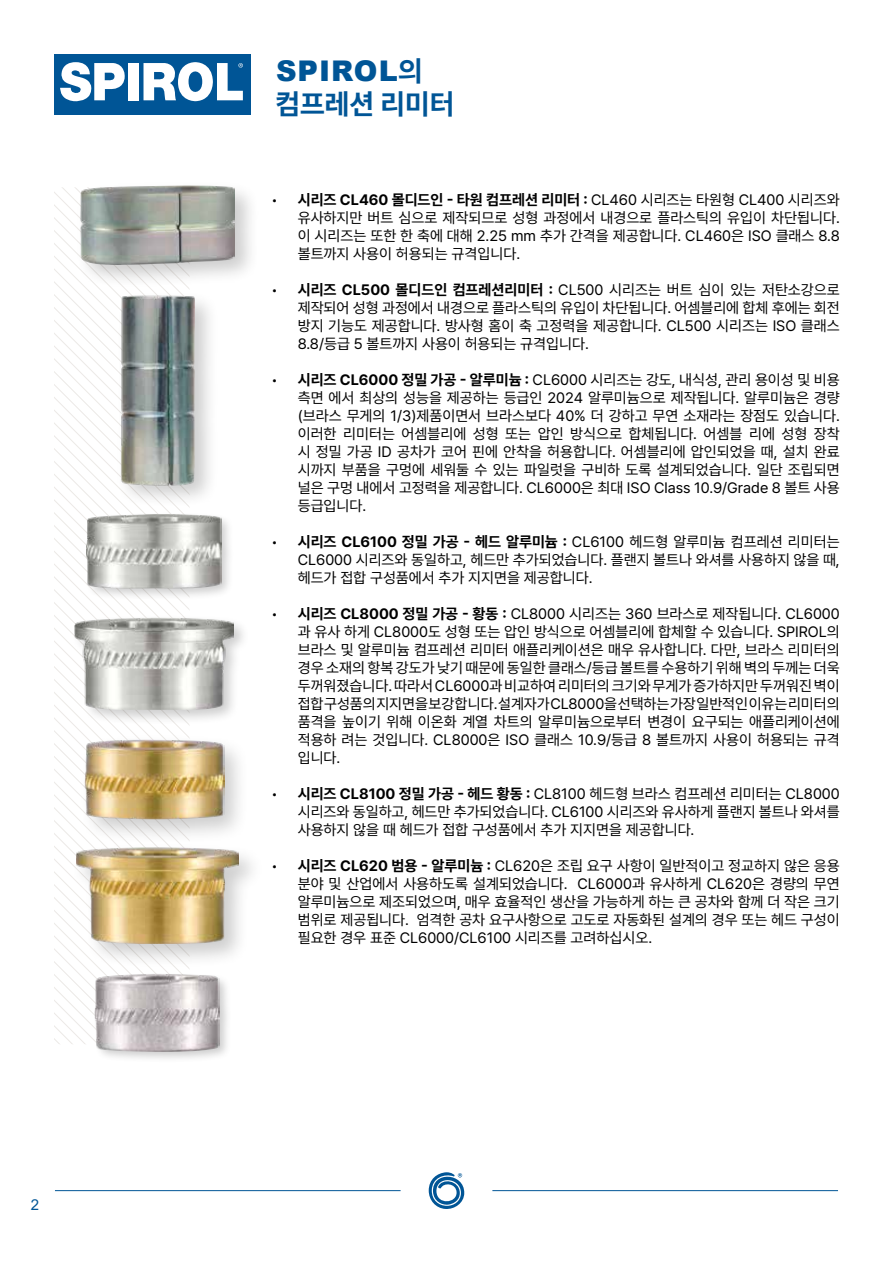
<style>
.page{position:relative;width:893px;height:1263px;background:#fff}
.page>*{position:absolute;margin:0;border:0;box-sizing:border-box;transform-origin:0 0}
.t1{font:900 28.5px "Arial";letter-spacing:.035em;color:#005596}
.t2{font:700 28.5px "Pretendard";color:#005596}
.t3{font:15px/18px "Pretendard";color:#000;text-align:justify}
.t4{font:15px "Arial";color:#005596}
.s1{font-family:"Pretendard";font-weight:700}
.s2{font-weight:700}
</style>
<div class="page">
<svg style="left:54px;top:187px;width:136px;height:857px"></svg>
<svg style="left:429px;top:1172px;width:35px;height:37px"></svg>
<hr style="left:55px;top:1190px;width:346px;height:1px;background:#005596">
<hr style="left:492px;top:1190px;width:346px;height:1px;background:#005596">
<div style="left:79px;top:733px;width:171px;height:112px;background:#000;opacity:.2"></div>
<img style="left:84px;top:739px;width:140px;height:80px">
<div style="left:71px;top:842px;width:193px;height:127px;background:#000;opacity:.2"></div>
<img style="left:76px;top:848px;width:162px;height:95px">
<div style="left:116px;top:290px;width:103px;height:219px;background:#000;opacity:.2"></div>
<img style="left:120px;top:293px;width:74px;height:193px">
<div style="left:75px;top:181px;width:184px;height:108px;background:#000;opacity:.2"></div>
<img style="left:79px;top:186px;width:156px;height:78px">
<div style="left:92px;top:971px;width:140px;height:93px;background:#000;opacity:.2"></div>
<img style="left:95px;top:973px;width:124px;height:78px">
<div style="left:84px;top:511px;width:151px;height:91px;background:#000;opacity:.2"></div>
<img style="left:87px;top:515px;width:134px;height:73px">
<div style="left:71px;top:614px;width:178px;height:112px;background:#000;opacity:.2"></div>
<img style="left:75px;top:617px;width:158px;height:92px">
<div style="left:54px;top:54px;width:196px;height:60px;background:#005596"></div>
<div style="left:128px;top:63px;width:10px;height:37px;background:#fff"></div>
<svg style="left:60px;top:62px;width:65px;height:39px"></svg>
<svg style="left:143px;top:62px;width:100px;height:40px"></svg>
<p class="t4" style="left:31px;top:1194px;width:10px">2</p>
<h1 class="t1" style="left:276px;top:50px;width:148px">SPIROL<span class="s1">의</span></h1>
<h1 class="t2" style="left:276px;top:83px;width:180px">컴프레션 리미터</h1>
<p class="t3" style="left:298px;top:190px;width:544px;text-indent:-27px">• <span class="s2">시리즈 CL460 몰디드인 - 타원 컴프레션 리미터 :</span> CL460 시리즈는 타원형 CL400 시리즈와 유사하지만 버트 심으로 제작되므로 성형 과정에서 내경으로 플라스틱의 유입이 차단됩니다. 이 시리즈는 또한 한 축에 대해 2.25 mm 추가 간격을 제공합니다. CL460은 ISO 클래스 8.8 볼트까지 사용이 허용되는 규격입니다.</p>
<p class="t3" style="left:298px;top:280px;width:544px;text-indent:-27px">• <span class="s2">시리즈 CL500 몰디드인 컴프레션리미터 :</span> CL500 시리즈는 버트 심이 있는 저탄소강으로 제작되어 성형 과정에서 내경으로 플라스틱의 유입이 차단됩니다. 어셈블리에 합체 후에는 회전 방지 기능도 제공합니다. 방사형 홈이 축 고정력을 제공합니다. CL500 시리즈는 ISO 클래스 8.8/등급 5 볼트까지 사용이 허용되는 규격입니다.</p>
<p class="t3" style="left:298px;top:370px;width:544px;text-indent:-27px">• <span class="s2">시리즈 CL6000 정밀 가공 - 알루미늄 :</span> CL6000 시리즈는 강도, 내식성, 관리 용이성 및 비용 측면 에서 최상의 성능을 제공하는 등급인 2024 알루미늄으로 제작됩니다. 알루미늄은 경량 (브라스 무게의 1/3)제품이면서 브라스보다 40% 더 강하고 무연 소재라는 장점도 있습니다. 이러한 리미터는 어셈블리에 성형 또는 압인 방식으로 합체됩니다. 어셈블 리에 성형 장착 시 정밀 가공 ID 공차가 코어 핀에 안착을 허용합니다. 어셈블리에 압인되었을 때, 설치 완료 시까지 부품을 구멍에 세워둘 수 있는 파일럿을 구비하 도록 설계되었습니다. 일단 조립되면 널은 구멍 내에서 고정력을 제공합니다. CL6000은 최대 ISO Class 10.9/Grade 8 볼트 사용 등급입니다.</p>
<p class="t3" style="left:298px;top:532px;width:544px;text-indent:-27px">• <span class="s2">시리즈 CL6100 정밀 가공 - 헤드 알루미늄 :</span> CL6100 헤드형 알루미늄 컴프레션 리미터는 CL6000 시리즈와 동일하고, 헤드만 추가되었습니다. 플랜지 볼트나 와셔를 사용하지 않을 때, 헤드가 접합 구성품에서 추가 지지면을 제공합니다.</p>
<p class="t3" style="left:298px;top:604px;width:544px;text-indent:-27px">• <span class="s2">시리즈 CL8000 정밀 가공 - 황동 :</span> CL8000 시리즈는 360 브라스로 제작됩니다. CL6000 과 유사 하게 CL8000도 성형 또는 압인 방식으로 어셈블리에 합체할 수 있습니다. SPIROL의 브라스 및 알루미늄 컴프레션 리미터 애플리케이션은 매우 유사합니다. 다만, 브라스 리미터의 경우 소재의 항복 강도가 낮기 때문에 동일한 클래스/등급 볼트를 수용하기 위해 벽의 두께는 더욱 두꺼워졌습니다. 따라서 CL6000과 비교하여 리미터의 크기와 무게가 증가하지만 두꺼워진 벽이 접합 구성품의 지지면을 보강합 니다. 설계자가 CL8000을 선택하는 가장 일반적인 이유는 리미터의 품격을 높이기 위해 이온화 계열 차트의 알루미늄으로부터 변경이 요구되는 애플리케이션에 적용하 려는 것입니다. CL8000은 ISO 클래스 10.9/등급 8 볼트까지 사용이 허용되는 규격 입니다.</p>
<p class="t3" style="left:298px;top:784px;width:544px;text-indent:-27px">• <span class="s2">시리즈 CL8100 정밀 가공 - 헤드 황동 :</span> CL8100 헤드형 브라스 컴프레션 리미터는 CL8000 시리즈와 동일하고, 헤드만 추가되었습니다. CL6100 시리즈와 유사하게 플랜지 볼트나 와셔를 사용하지 않을 때 헤드가 접합 구성품에서 추가 지지면을 제공합니다.</p>
<p class="t3" style="left:298px;top:856px;width:544px;text-indent:-27px">• <span class="s2">시리즈 CL620 범용 - 알루미늄 :</span> CL620은 조립 요구 사항이 일반적이고 정교하지 않은 응용 분야 및 산업에서 사용하도록 설계되었습니다. CL6000과 유사하게 CL620은 경량의 무연 알루미늄으로 제조되었으며, 매우 효율적인 생산을 가능하게 하는 큰 공차와 함께 더 작은 크기 범위로 제공됩니다. 엄격한 공차 요구사항으로 고도로 자동화된 설계의 경우 또는 헤드 구성이 필요한 경우 표준 CL6000/CL6100 시리즈를 고려하십시오.</p>
</div>
